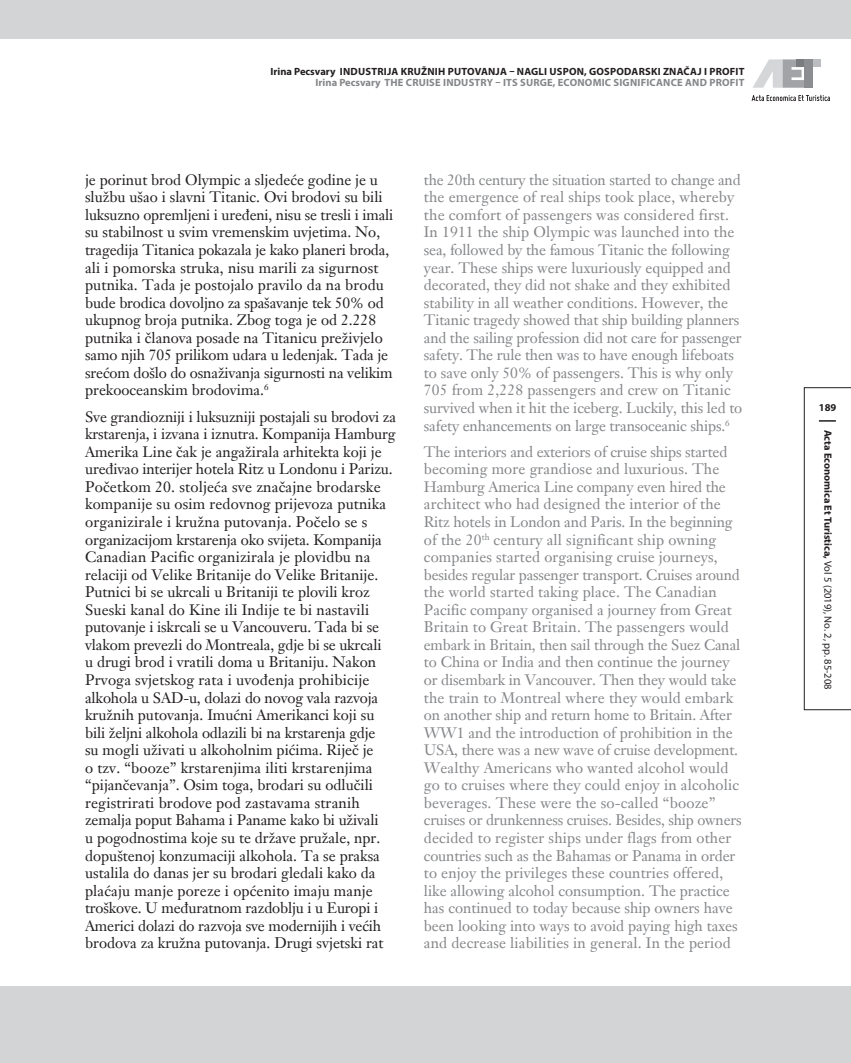
<style>
.page{position:relative;width:851px;height:1063px;background:#fff}
.page>*{position:absolute;margin:0;border:0;box-sizing:border-box;transform-origin:0 0}
.t1{font:15px/17.5px "Janson HR";color:#848689}
.t2{font:15px/17.5px "Janson HR";color:#231f20}
.t3{font:700 10.5px "Myriad Pro";color:#231f20}
.t4{font:700 10.5px "Myriad Pro";color:#848689}
.s1{font-weight:400}
</style>
<div class="page">
<div style="left:0;top:0;width:850px;height:38px;background:#d3d4d6"></div>
<div style="left:0;top:986px;width:850px;height:77px;background:#d3d4d6"></div>
<svg style="left:803px;top:387px;width:47px;height:323px"></svg>
<svg style="left:753px;top:59px;width:50px;height:29px"></svg>
<div style="left:803px;top:59px;width:9px;height:29px;background:#8b8d90"></div>
<div style="left:796px;top:59px;width:7px;height:8px;background:#7a7c7f"></div>
<div style="left:812px;top:59px;width:8px;height:8px;background:#bcbdc0"></div>
<svg style="left:751px;top:95px;width:78px;height:6px"></svg>
<p class="t3" style="left:270px;top:64px;width:80px">IRINA PECSVARY INDUSTRIJA</p>
<p class="t3" style="left:400px;top:64px;width:8px">KRUŽNIH</p>
<p class="t3" style="left:447px;top:64px;width:8px">PUTO</p>
<p class="t3" style="left:474px;top:64px;width:14px">VANJA</p>
<p class="t3" style="left:509px;top:64px;width:15px">– NAGLI</p>
<p class="t3" style="left:549px;top:64px;width:8px">USPON</p>
<p class="t3" style="left:584px;top:64px;width:13px">, GOSPODARSKI</p>
<p class="t3" style="left:663px;top:64px;width:14px">ZNAČAJ</p>
<p class="t3" style="left:704px;top:64px;width:13px">I PROFIT</p>
<p class="t4" style="left:315px;top:76px;width:97px">IRINA PECSVARY THE CRUISE</p>
<p class="t4" style="left:443px;top:76px;width:8px">INDUSTRY</p>
<p class="t4" style="left:495px;top:76px;width:33px">– ITS SURGE</p>
<p class="t4" style="left:552px;top:76px;width:13px">, ECONOMIC</p>
<p class="t4" style="left:613px;top:76px;width:7px">SIGNIFICANCE</p>
<p class="t4" style="left:685px;top:76px;width:9px">AND</p>
<p class="t4" style="left:709px;top:76px;width:7px">PROFIT</p>
<p class="t2" style="left:85px;top:171px;width:309px">je porinut brod Olympic a sljedeće godine je u službu ušao i slavni Titanic. Ovi brodovi su bili luksuzno opremljeni i uređeni, nisu se tresli i imali su stabilnost u svim vremenskim uvjetima. No, tragedija Titanica pokazala je kako planeri broda, ali i pomorska struka, nisu marili za sigurnost putnika. Tada je postojalo pravilo da na brodu bude brodica dovoljno za spašavanje tek 50% od ukupnog broja putnika. Zbog toga je od 2.228 putnika i članova posade na Titanicu preživjelo samo njih 705 prilikom udara u ledenjak. Tada je srećom došlo do osnaživanja sigurnosti na velikim prekooceanskim brodovima.<sup>6</sup></p>
<p class="t2" style="left:85px;top:408px;width:312px">Sve grandiozniji i luksuzniji postajali su brodovi za krstarenja, i izvana i iznutra. Kompanija Hamburg Amerika Line čak je angažirala arhitekta koji je uređivao interijer hotela Ritz u Londonu i Parizu.<br>Početkom 20. stoljeća sve značajne brodarske kompanije su osim redovnog prijevoza putnika organizirale i kružna putovanja. Počelo se s organizacijom krstarenja oko svijeta. Kompanija Canadian Pacific organizirala je plovidbu na relaciji od Velike Britanije do Velike Britanije.<br>Putnici bi se ukrcali u Britaniji te plovili kroz Sueski kanal do Kine ili Indije te bi nastavili putovanje i iskrcali se u Vancouveru. Tada bi se vlakom prevezli do Montreala, gdje bi se ukrcali<br>u drugi brod i vratili doma u Britaniju. Nakon Prvoga svjetskog rata i uvođenja prohibicije alkohola u SAD-u, dolazi do novog vala razvoja kružnih putovanja. Imućni Amerikanci koji su bili željni alkohola odlazili bi na krstarenja gdje<br>su mogli uživati u alkoholnim pićima. Riječ je<br>o tzv. “booze” krstarenjima iliti krstarenjima “pijančevanja”. Osim toga, brodari su odlučili registrirati brodove pod zastavama stranih zemalja poput Bahama i Paname kako bi uživali<br>u pogodnostima koje su te države pružale, npr. dopuštenoj konzumaciji alkohola. Ta se praksa ustalila do danas jer su brodari gledali kako da plaćaju manje poreze i općenito imaju manje troškove. U međuratnom razdoblju i u Europi i Americi dolazi do razvoja sve modernijih i većih brodova za kružna putovanja. Drugi svjetski rat</p>
<p class="t1" style="left:424px;top:171px;width:320px">the 20th century the situation started to change and the emergence of real ships took place, whereby the comfort of passengers was considered first.<br>In 1911 the ship Olympic was launched into the sea, followed by the famous Titanic the following year. These ships were luxuriously equipped and decorated, they did not shake and they exhibited stability in all weather conditions. However, the Titanic tragedy showed that ship building planners and the sailing profession did not care for passenger safety. The rule then was to have enough lifeboats to save only 50% of passengers. This is why only 705 from 2,228 passengers and crew on Titanic survived when it hit the iceberg. Luckily, this led to safety enhancements on large transoceanic ships.<sup>6</sup></p>
<p class="t1" style="left:424px;top:443px;width:319px">The interiors and exteriors of cruise ships started becoming more grandiose and luxurious. The Hamburg America Line company even hired the architect who had designed the interior of the Ritz hotels in London and Paris. In the beginning of the 20<sup>th</sup> century all significant ship owning companies started organising cruise journeys, besides regular passenger transport. Cruises around the world started taking place. The Canadian Pacific company organised a journey from Great Britain to Great Britain. The passengers would embark in Britain, then sail through the Suez Canal to China or India and then continue the journey or disembark in Vancouver. Then they would take the train to Montreal where they would embark on another ship and return home to Britain. After WW1 and the introduction of prohibition in the USA, there was a new wave of cruise development.<br>Wealthy Americans who wanted alcohol would go to cruises where they could enjoy in alcoholic beverages. These were the so-called “booze” cruises or drunkenness cruises. Besides, ship owners decided to register ships under flags from other countries such as the Bahamas or Panama in order to enjoy the privileges these countries offered, like allowing alcohol consumption. The practice has continued to today because ship owners have been looking into ways to avoid paying high taxes and decrease liabilities in general. In the period</p>
<p class="t3" style="left:818px;top:401px;width:19px">189</p>
<p class="t3" style="left:834px;top:430px;width:261px;rotate:90deg">ACTA ECONOMICA ET TURISTICA, <span class="s1">Vol 5 (2019), No. 2, pp. 85-208</span></p>
</div>
